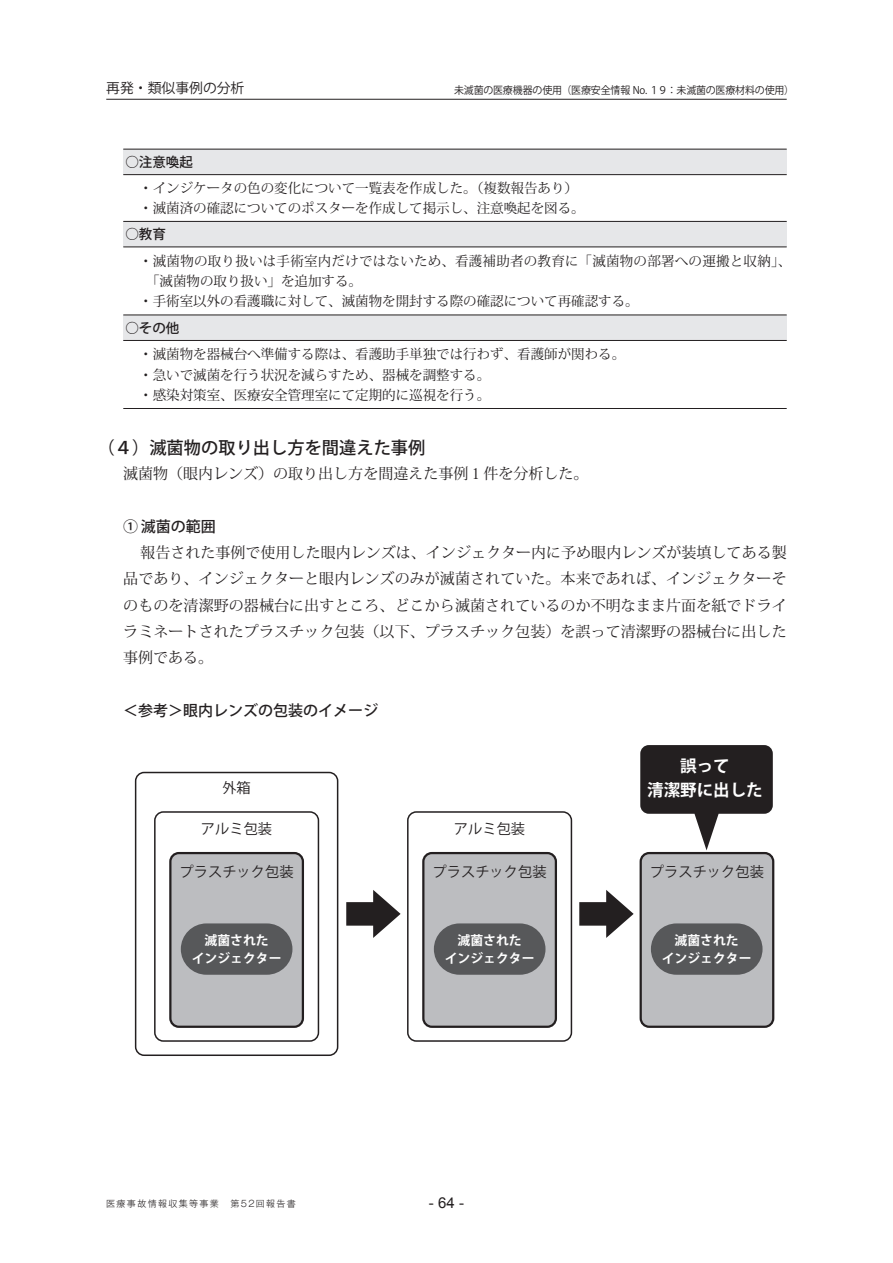
<style>
.page{position:relative;width:893px;height:1263px;background:#fff}
.page>*{position:absolute;margin:0;border:0;box-sizing:border-box;transform-origin:0 0}
.t1{font:17.25px "Koz Go Std Medium 90 msp RKSJ H";color:#231f20}
.t2{font:16.5px/24px "Koz Go Pro Bold 90 msp RKSJ H";color:#fff;text-align:center}
.t3{font:15px "Koz Min Std Regular 90 msp RKSJ H";letter-spacing:.005em;color:#231f20}
.t4{font:15px "Koz Go Std Medium 90 msp RKSJ H";color:#231f20}
.t5{font:15px "Koz Go Pro Medium 90 msp RKSJ H";color:#231f20}
.t6{font:15px "Arial";color:#231f20}
.t7{font:14.25px "Koz Go Pro Regular 90 msp RKSJ H";color:#231f20}
.t8{font:13.8px "Koz Go Std Regular 90 msp RKSJ H";color:#231f20}
.t9{font:13.5px/20.2px "Koz Min Std Regular 90 msp RKSJ H";color:#231f20}
.t10{font:13.5px/26.5px "Koz Min Std Regular 90 msp RKSJ H";letter-spacing:.02em;color:#231f20}
.t11{font:12.9px/18.5px "Koz Go Pro Bold 90 msp RKSJ H";color:#fff;text-align:center}
.t12{font:10.5px "Koz Go Std Regular 90 msp RKSJ H";letter-spacing:-.015em;color:#231f20;scale:.95 1}
.t13{font:9px "Gothic MB101 Pro Light 90 msp RKSJ H";letter-spacing:.15em;color:#231f20}
.s1{font-family:"Koz Go Pro Medium 90 msp RKSJ H"}
</style>
<div class="page">
<hr style="left:106px;top:99px;width:681px;height:1px;background:#231f20">
<div style="left:123px;top:149px;width:664px;height:26px;background:#e6e7e9"></div>
<div style="left:123px;top:221px;width:664px;height:26px;background:#e6e7e9"></div>
<div style="left:123px;top:315px;width:664px;height:25px;background:#e6e7e9"></div>
<hr style="left:123px;top:149px;width:664px;height:1px;background:#231f20">
<hr style="left:123px;top:174px;width:664px;height:1px;background:#231f20">
<hr style="left:123px;top:221px;width:664px;height:1px;background:#231f20">
<hr style="left:123px;top:247px;width:664px;height:1px;background:#231f20">
<hr style="left:123px;top:315px;width:664px;height:1px;background:#231f20">
<hr style="left:123px;top:340px;width:664px;height:1px;background:#231f20">
<hr style="left:123px;top:408px;width:664px;height:1px;background:#231f20">
<svg style="left:640px;top:745px;width:133px;height:105px"></svg>
<div style="left:135px;top:772px;width:203px;height:284px;border:2px solid #231f20;border-radius:9px"></div>
<div style="left:154px;top:811px;width:165px;height:231px;border:2px solid #231f20;border-radius:9px"></div>
<div style="left:170px;top:853px;width:133px;height:174px;background:#bcbdc0;border-radius:9px"></div>
<div style="left:169px;top:852px;width:135px;height:176px;border:2px solid #231f20;border-radius:9px"></div>
<div style="left:407px;top:811px;width:165px;height:231px;border:2px solid #231f20;border-radius:9px"></div>
<div style="left:423px;top:853px;width:133px;height:174px;background:#bcbdc0;border-radius:9px"></div>
<div style="left:422px;top:852px;width:135px;height:176px;border:2px solid #231f20;border-radius:9px"></div>
<div style="left:641px;top:853px;width:132px;height:174px;background:#bcbdc0;border-radius:9px"></div>
<div style="left:639px;top:852px;width:135px;height:176px;border:2px solid #231f20;border-radius:9px"></div>
<svg style="left:346px;top:890px;width:55px;height:48px"></svg>
<svg style="left:579px;top:890px;width:55px;height:48px"></svg>
<div style="left:181px;top:923px;width:111px;height:52px;background:#57585a;border-radius:26px"></div>
<div style="left:434px;top:923px;width:111px;height:52px;background:#57585a;border-radius:26px"></div>
<div style="left:651px;top:923px;width:111px;height:52px;background:#57585a;border-radius:26px"></div>
<p class="t8" style="left:106px;top:83px;width:140px">再発・類似事例の分析</p>
<p class="t12" style="left:454px;top:86px;width:360px">未滅菌の医療機器の使用（医療安全情報 No. １９：未滅菌の医療材料の使用）</p>
<p class="t9" style="left:139px;top:151px;width:440px;line-height:26px;text-indent:-14px"><span class="s1">○注意喚起<br></span>・インジケータの色の変化について一覧表を作成した。（複数報告あり）</p>
<p class="t9" style="left:139px;top:200px;width:447px">・滅菌済の確認についてのポスターを作成して掲示し、注意喚起を図る。</p>
<p class="t10" style="left:139px;top:223px;width:653px;text-indent:-14px"><span class="s1">○教育<br></span>・滅菌物の取り扱いは手術室内だけではないため、看護補助者の教育に「滅菌物の部署への運搬と収納」、</p>
<p class="t9" style="left:139px;top:273px;width:501px;text-indent:7px">「滅菌物の取り扱い」を追加する。<br>・手術室以外の看護職に対して、滅菌物を開封する際の確認について再確認する。</p>
<p class="t9" style="left:139px;top:316px;width:487px;line-height:26.5px;text-indent:-14px"><span class="s1">○その他<br></span>・滅菌物を器械台へ準備する際は、看護助手単独では行わず、看護師が関わる。</p>
<p class="t9" style="left:139px;top:366px;width:352px">・急いで滅菌を行う状況を減らすため、器械を調整する。・感染対策室、医療安全管理室にて定期的に巡視を行う。</p>
<p class="t1" style="left:98px;top:441px;width:329px">（４）滅菌物の取り出し方を間違えた事例</p>
<p class="t3" style="left:123px;top:468px;width:467px">滅菌物（眼内レンズ）の取り出し方を間違えた事例１件を分析した。</p>
<p class="t5" style="left:123px;top:521px;width:94px">① 滅菌の範囲</p>
<p class="t3" style="left:140px;top:547px;width:648px">報告された事例で使用した眼内レンズは、インジェクター内に予め眼内レンズが装填してある製</p>
<p class="t3" style="left:123px;top:573px;width:665px">品であり、インジェクターと眼内レンズのみが滅菌されていた。本来であれば、インジェクターそ</p>
<p class="t3" style="left:123px;top:599px;width:665px">のものを清潔野の器械台に出すところ、どこから滅菌されているのか不明なまま片面を紙でドライ</p>
<p class="t3" style="left:123px;top:626px;width:665px">ラミネートされたプラスチック包装（以下、プラスチック包装）を誤って清潔野の器械台に出した</p>
<p class="t3" style="left:123px;top:652px;width:92px">事例である。</p>
<p class="t4" style="left:123px;top:704px;width:257px">＜参考＞眼内レンズの包装のイメージ</p>
<p class="t7" style="left:222px;top:782px;width:30px">外箱</p>
<p class="t7" style="left:201px;top:823px;width:73px">アルミ包装</p>
<p class="t7" style="left:180px;top:867px;width:115px">プラスチック包装</p>
<p class="t2" style="left:647px;top:756px;width:117px">誤って<br>清潔野に出した</p>
<p class="t7" style="left:454px;top:823px;width:73px">アルミ包装</p>
<p class="t7" style="left:432px;top:867px;width:115px">プラスチック包装</p>
<p class="t7" style="left:650px;top:867px;width:115px">プラスチック包装</p>
<p class="t11" style="left:192px;top:932px;width:91px">滅菌された<br>インジェクター</p>
<p class="t11" style="left:445px;top:932px;width:91px">滅菌された<br>インジェクター</p>
<p class="t11" style="left:662px;top:932px;width:91px">滅菌された<br>インジェクター</p>
<p class="t13" style="left:106px;top:1200px;width:191px">医療事故情報収集等事業　第52回報告書</p>
<p class="t6" style="left:429px;top:1194px;width:37px">- 64 -</p>
</div>
